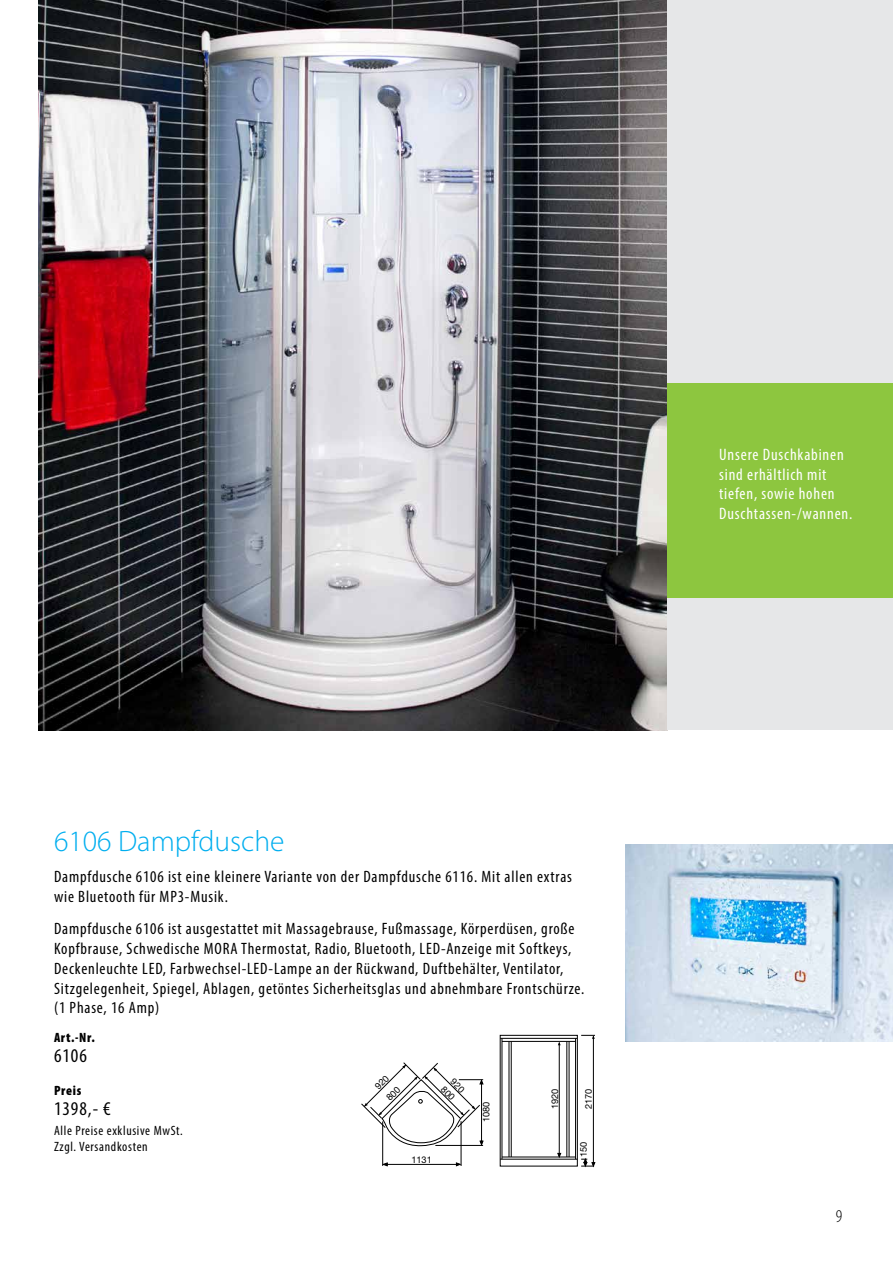
<style>
.page{position:relative;width:893px;height:1263px;background:#fff}
.page>*{position:absolute;margin:0;border:0;box-sizing:border-box;transform-origin:0 0}
.t1{font:300 29.55px "Myriad Pro";color:#00aeef}
.t2{font:condensed 19.5px "Myriad Pro";letter-spacing:.05em;color:#000}
.t3{font:300 condensed 18px "Myriad Pro";color:#000}
.t4{font:condensed 16.65px/20px "Myriad Pro";letter-spacing:.05em;color:#fff}
.t5{font:condensed 16.5px/19.8px "Myriad Pro";letter-spacing:.05em;color:#000}
.t6{font:condensed 13.5px/16.2px "Myriad Pro";letter-spacing:.05em;color:#000}
.t7{font:900 condensed 13.5px "Myriad Pro";letter-spacing:.05em;color:#000}
.t8{font:9.3px/12.1px "Helvetica Neue LT Pro";color:#000}
</style>
<div class="page">
<img style="left:38px;top:0;width:630px;height:730px">
<div style="left:668px;top:0;width:225px;height:729px;background:#e6e7e8"></div>
<div style="left:668px;top:383px;width:225px;height:214px;background:#8dc63f"></div>
<div style="left:500px;top:1035px;width:78px;height:131px;border:1px solid #000"></div>
<hr style="left:500px;top:1159px;width:77px;height:1px;background:#000">
<hr style="left:593px;top:1036px;width:1px;height:129px;background:#000">
<svg style="left:581px;top:1035px;width:14px;height:4px"></svg>
<hr style="left:559px;top:1043px;width:1px;height:113px;background:#000">
<svg style="left:581px;top:1158px;width:14px;height:9px"></svg>
<hr style="left:500px;top:1038px;width:77px;height:1px;background:#000">
<hr style="left:502px;top:1038px;width:1px;height:121px;background:#000">
<hr style="left:575px;top:1038px;width:1px;height:121px;background:#000">
<hr style="left:502px;top:1041px;width:74px;height:1px;background:#000">
<hr style="left:502px;top:1157px;width:74px;height:1px;background:#000">
<hr style="left:569px;top:1041px;width:1px;height:116px;background:#000">
<hr style="left:566px;top:1041px;width:1px;height:116px;background:#000">
<hr style="left:509px;top:1041px;width:1px;height:116px;background:#000">
<hr style="left:511px;top:1041px;width:1px;height:116px;background:#000">
<hr style="left:382px;top:1121px;width:1px;height:45px;background:#000">
<hr style="left:461px;top:1121px;width:1px;height:45px;background:#000">
<hr style="left:383px;top:1164px;width:77px;height:1px;background:#000">
<svg style="left:455px;top:1161px;width:7px;height:5px"></svg>
<img style="left:625px;top:844px;width:268px;height:197px">
<svg style="left:361px;top:1062px;width:123px;height:85px"></svg>
<h1 class="t1" style="left:54px;top:824px;width:232px">6106 Dampfdusche</h1>
<p class="t5" style="left:54px;top:866px;width:519px">Dampfdusche 6106 ist eine kleinere Variante von der Dampfdusche 6116. Mit allen extras wie Bluetooth für MP3-Musik.</p>
<p class="t5" style="left:54px;top:919px;width:532px">Dampfdusche 6106 ist ausgestattet mit Massagebrause, Fußmassage, Körperdüsen, große Kopfbrause, Schwedische MORA Thermostat, Radio, Bluetooth, LED-Anzeige mit Softkeys, Deckenleuchte LED, Farbwechsel-LED-Lampe an der Rückwand, Duftbehälter, Ventilator, Sitzgelegenheit, Spiegel, Ablagen, getöntes Sicherheitsglas und abnehmbare Frontschürze. (1 Phase, 16 Amp)</p>
<p class="t7" style="left:54px;top:1029px;width:42px">Art.-Nr.</p>
<p class="t2" style="left:54px;top:1044px;width:34px">6106</p>
<p class="t7" style="left:54px;top:1082px;width:29px">Preis</p>
<p class="t2" style="left:54px;top:1096px;width:58px">1398,- €</p>
<p class="t6" style="left:54px;top:1122px;width:130px">Alle Preise exklusive MwSt.<br>Zzgl. Versandkosten</p>
<p class="t8" style="left:456px;top:1075px;width:18px;rotate:45deg">920<br>800</p>
<p class="t8" style="left:548px;top:1109px;width:22px;rotate:-90deg">1920</p>
<p class="t8" style="left:582px;top:1109px;width:22px;rotate:-90deg">2170</p>
<p class="t8" style="left:480px;top:1122px;width:22px;rotate:-90deg">1080</p>
<p class="t8" style="left:577px;top:1157px;width:17px;rotate:-90deg">150</p>
<p class="t8" style="left:411px;top:1153px;width:22px">1131</p>
<p class="t4" style="left:719px;top:444px;width:135px">Unsere Duschkabinen sind erhältlich mit tiefen, sowie hohen<br>Duschtassen-/wannen.</p>
<p class="t3" style="left:836px;top:1206px;width:8px">9</p>
</div>
